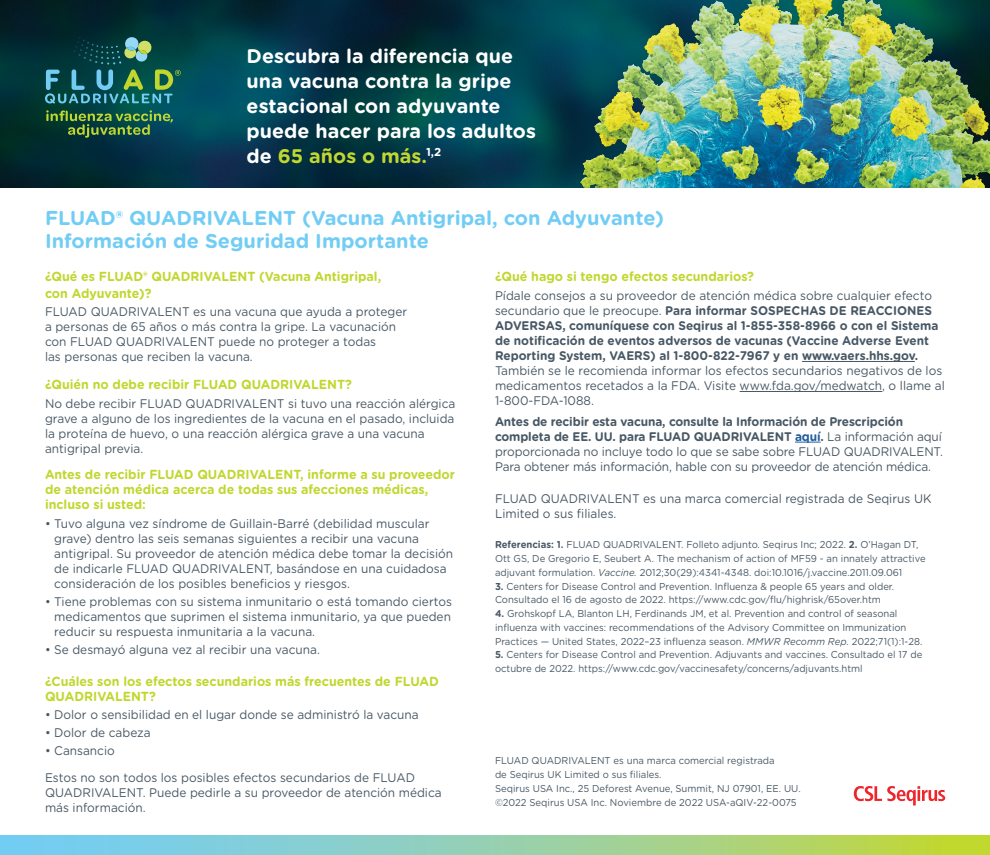
<style>
.page{position:relative;width:990px;height:855px;background:#fff}
.page>*{position:absolute;margin:0;border:0;box-sizing:border-box;transform-origin:0 0}
.t1{font:700 20px/22.5px "Gotham Rounded";color:#72cdf4}
.t2{font:700 19.75px/25px "Gotham Rounded";color:#fff}
.t3{font:700 13.12px/15px "Gotham Rounded";color:#c1d72f;scale:.95 1}
.t4{font:12.5px/15px "Gotham Rounded";color:#485865;scale:.95 1}
.t5{font:700 12.5px/15px "Gotham Rounded";color:#485865;scale:.95 1}
.t6{font:10px/13.8px "Gotham Rounded";color:#485865;scale:.95 1}
.s1{color:#c1d72f}
.s2{font-weight:400}
.s3{font-weight:700}
.s4{font-weight:700;color:#215e9e}
.s5{font-style:italic}
</style>
<div class="page">
<svg style="left:0;top:835px;width:990px;height:20px;background:#98d0a5"></svg>
<img style="left:0;top:0;width:417px;height:187px">
<img style="left:417px;top:0;width:573px;height:187px">
<svg style="left:46px;top:110px;width:127px;height:28px;background:#2d623f"></svg>
<svg style="left:45px;top:37px;width:136px;height:66px;background:#1f5f59"></svg>
<hr style="left:802px;top:361px;width:113px;height:1px;background:#485865">
<hr style="left:740px;top:391px;width:142px;height:1px;background:#485865">
<svg style="left:795px;top:442px;width:26px;height:1px"></svg>
<svg style="left:854px;top:786px;width:91px;height:20px"></svg>
<h2 class="t2" style="left:247px;top:42px;width:291px">Descubra la diferencia que una vacuna contra la gripe estacional con adyuvante puede hacer para los adultos de <span class="s1">65 años o más.</span><sup>1,2</sup></h2>
<h1 class="t1" style="left:45px;top:206px;width:620px">FLUAD® QUADRIVALENT (Vacuna Antigripal, con Adyuvante)<br>Información de Seguridad Importante</h1>
<p class="t3" style="left:45px;top:268px;width:355px;line-height:16.2px">¿Qué es FLUAD® QUADRIVALENT (Vacuna Antigripal, con Adyuvante)?</p>
<p class="t4" style="left:45px;top:304px;width:383px">FLUAD QUADRIVALENT es una vacuna que ayuda a proteger a personas de 65 años o más contra la gripe. La vacunación con FLUAD QUADRIVALENT puede no proteger a todas<br>las personas que reciben la vacuna.</p>
<p class="t3" style="left:45px;top:376px;width:325px">¿Quién no debe recibir FLUAD QUADRIVALENT?</p>
<p class="t4" style="left:45px;top:395px;width:434px">No debe recibir FLUAD QUADRIVALENT si tuvo una reacción alérgica grave a alguno de los ingredientes de la vacuna en el pasado, incluida la proteína de huevo, o una reacción alérgica grave a una vacuna antigripal previa.</p>
<p class="t3" style="left:45px;top:466px;width:433px">Antes de recibir FLUAD QUADRIVALENT, informe a su proveedor de atención médica acerca de todas sus afecciones médicas, incluso si usted:</p>
<p class="t4" style="left:54px;top:515px;width:422px;text-indent:-9px">• Tuvo alguna vez síndrome de Guillain-Barré (debilidad muscular grave) dentro las seis semanas siguientes a recibir una vacuna antigripal. Su proveedor de atención médica debe tomar la decisión de indicarle FLUAD QUADRIVALENT, basándose en una cuidadosa consideración de los posibles beneficios y riesgos.</p>
<p class="t4" style="left:54px;top:593px;width:420px;text-align:justify;text-indent:-9px">• Tiene problemas con su sistema inmunitario o está tomando ciertos medicamentos que suprimen el sistema inmunitario, ya que pueden reducir su respuesta inmunitaria a la vacuna.</p>
<p class="t4" style="left:45px;top:641px;width:291px">• Se desmayó alguna vez al recibir una vacuna.</p>
<p class="t3" style="left:45px;top:673px;width:416px">¿Cuáles son los efectos secundarios más frecuentes de FLUAD<br>QUADRIVALENT?</p>
<p class="t4" style="left:45px;top:707px;width:395px">• Dolor o sensibilidad en el lugar donde se administró la vacuna</p>
<p class="t4" style="left:45px;top:725px;width:113px">• Dolor de cabeza</p>
<p class="t4" style="left:45px;top:737px;width:391px;line-height:26.2px">• Cansancio<br>Estos no son todos los posibles efectos secundarios de FLUAD</p>
<p class="t4" style="left:45px;top:784px;width:419px">QUADRIVALENT. Puede pedirle a su proveedor de atención médica más información.</p>
<p class="t3" style="left:495px;top:269px;width:274px">¿Qué hago si tengo efectos secundarios?</p>
<p class="t5" style="left:495px;top:288px;width:468px"><span class="s2">Pídale consejos a su proveedor de atención médica sobre cualquier efecto secundario que le preocupe.</span> Para informar SOSPECHAS DE REACCIONES ADVERSAS, comuníquese con Seqirus al 1-855-358-8966 o con el Sistema de notificación de eventos adversos de vacunas (Vaccine Adverse Event Reporting System, VAERS) al 1-800-822-7967 y en www.vaers.hhs.gov.</p>
<p class="t4" style="left:495px;top:363px;width:475px">También se le recomienda informar los efectos secundarios negativos de los medicamentos recetados a la FDA. Visite www.fda.gov/medwatch, o llame al<br>1-800-FDA-1088.</p>
<p class="t4" style="left:495px;top:413px;width:473px"><span class="s3">Antes de recibir esta vacuna, consulte la Información de Prescripción completa de EE. UU. para FLUAD QUADRIVALENT</span> <span class="s4">aquí</span><span class="s3">.</span> La información aquí proporcionada no incluye todo lo que se sabe sobre FLUAD QUADRIVALENT.<br>Para obtener más información, hable con su proveedor de atención médica.</p>
<p class="t4" style="left:495px;top:490px;width:461px">FLUAD QUADRIVALENT es una marca comercial registrada de Seqirus UK<br>Limited o sus filiales.</p>
<p class="t6" style="left:495px;top:538px;width:455px"><span class="s3">Referencias: 1.</span> FLUAD QUADRIVALENT. Folleto adjunto. Seqirus Inc; 2022. <span class="s3">2.</span> O’Hagan DT,<br>Ott GS, De Gregorio E, Seubert A. The mechanism of action of MF59 - an innately attractive adjuvant formulation. <span class="s5">Vaccine.</span> 2012;30(29):4341-4348. doi:10.1016/j.vaccine.2011.09.061</p>
<p class="t6" style="left:495px;top:579px;width:422px"><span class="s3">3.</span> Centers for Disease Control and Prevention. Influenza &amp; people 65 years and older.<br>Consultado el 16 de agosto de 2022. https://www.cdc.gov/flu/highrisk/65over.htm</p>
<p class="t6" style="left:495px;top:606px;width:451px"><span class="s3">4.</span> Grohskopf LA, Blanton LH, Ferdinands JM, et al. Prevention and control of seasonal influenza with vaccines: recommendations of the Advisory Committee on Immunization<br>Practices — United States, 2022–23 influenza season. <span class="s5">MMWR Recomm Rep</span>. 2022;71(1):1-28.</p>
<p class="t6" style="left:495px;top:648px;width:451px"><span class="s3">5.</span> Centers for Disease Control and Prevention. Adjuvants and vaccines. Consultado el 17 de octubre de 2022. https://www.cdc.gov/vaccinesafety/concerns/adjuvants.html</p>
<p class="t6" style="left:495px;top:754px;width:323px">FLUAD QUADRIVALENT es una marca comercial registrada<br>de Seqirus UK Limited o sus filiales.<br>Seqirus USA Inc., 25 Deforest Avenue, Summit, NJ 07901, EE. UU. ©2022 Seqirus USA Inc. Noviembre de 2022 USA-aQIV-22-0075</p>
</div>
